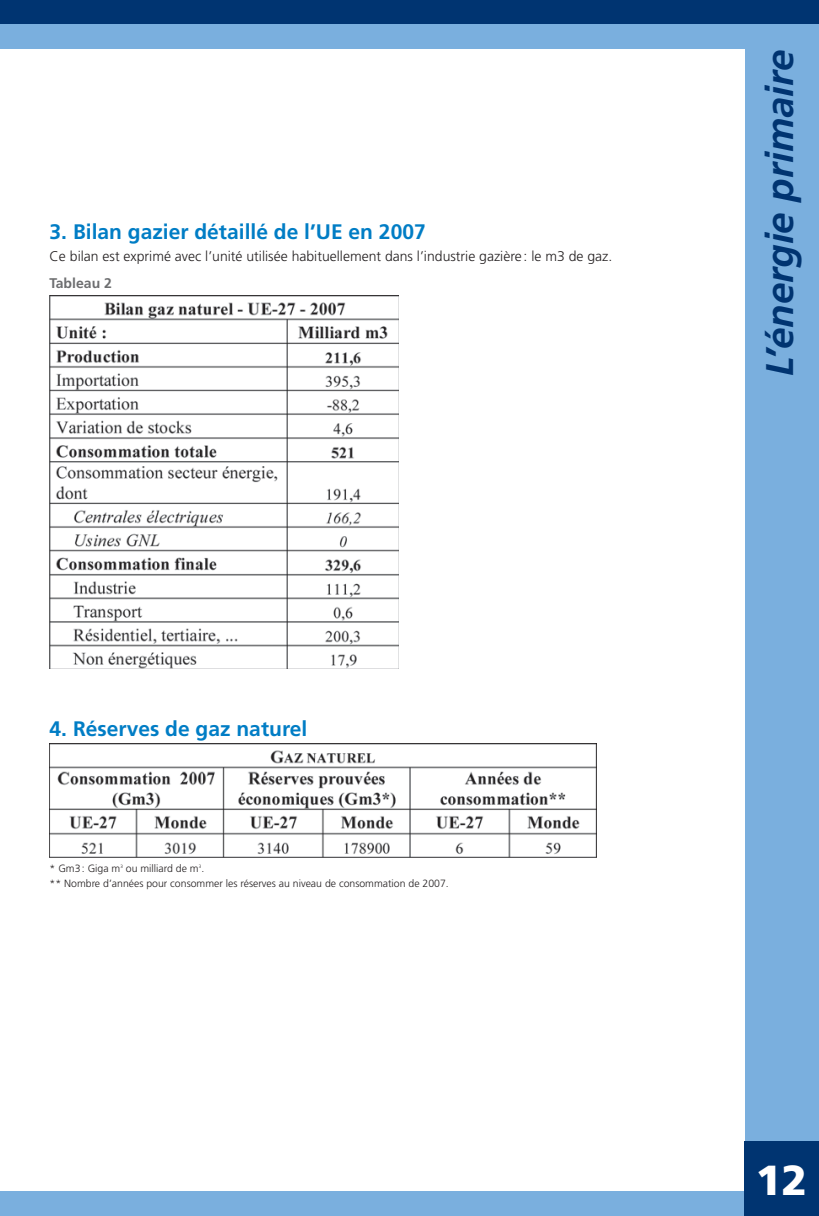
<style>
.page{position:relative;width:819px;height:1216px;background:#fff}
.page>*{position:absolute;margin:0;border:0;box-sizing:border-box;transform-origin:0 0}
.t1{font:900 42px "Frutiger";color:#fff}
.t2{font:italic 700 38.5px "Frutiger";color:#003471}
.t3{font:700 21px "Frutiger";color:#007dc5}
.t4{font:300 14px/26.8px "Frutiger";color:#231f20}
.t5{font:300 10.5px/15px "Frutiger";color:#231f20}
.s1{font-weight:700;color:#6d6e70}
</style>
<div class="page">
<div style="left:0;top:0;width:819px;height:1215px;background:#003471"></div>
<div style="left:0;top:25px;width:819px;height:1190px;background:#7aafde"></div>
<div style="left:0;top:50px;width:744px;height:1141px;background:#fff"></div>
<div style="left:744px;top:1141px;width:75px;height:74px;background:#003471"></div>
<img style="left:50px;top:295px;width:349px;height:374px">
<img style="left:50px;top:743px;width:546px;height:114px">
<p class="t3" style="left:50px;top:223px;width:377px">3. Bilan gazier détaillé de l’UE en 2007</p>
<p class="t4" style="left:50px;top:244px;width:564px">Ce bilan est exprimé avec l’unité utilisée habituellement dans l’industrie gazière : le m3 de gaz.<br><span class="s1">Tableau 2</span></p>
<p class="t3" style="left:50px;top:720px;width:259px">4. Réserves de gaz naturel</p>
<p class="t5" style="left:50px;top:861px;width:400px">* Gm3 : Giga m<sup>3</sup> ou milliard de m<sup>3</sup>.<br>** Nombre d’années pour consommer les réserves au niveau de consommation de 2007.</p>
<p class="t2" style="left:764px;top:376px;width:327px;rotate:-90deg">L’énergie primaire</p>
<p class="t1" style="left:755px;top:1163px;width:53px">12</p>
</div>
